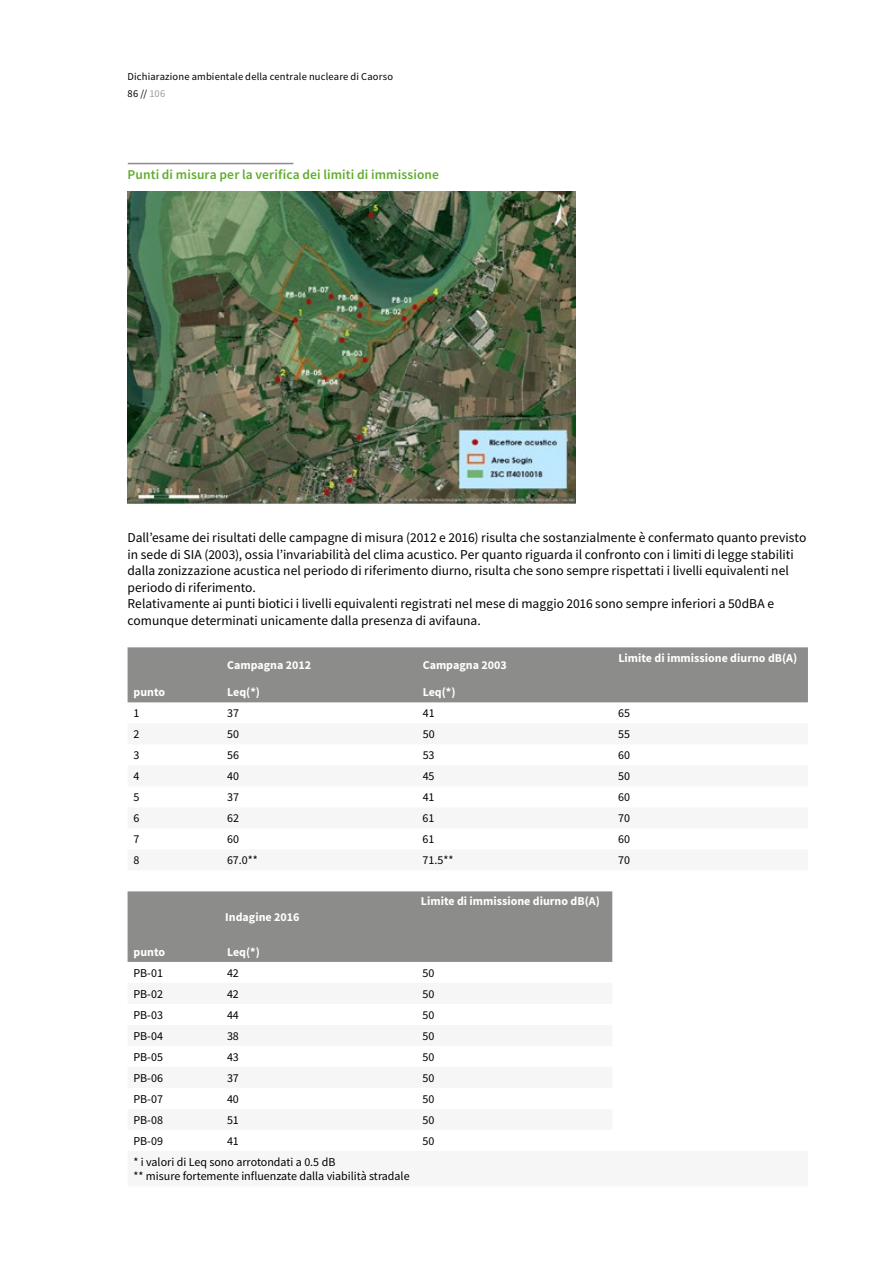
<style>
.page{position:relative;width:893px;height:1263px;background:#fff}
.page>*{position:absolute;margin:0;border:0;box-sizing:border-box;transform-origin:0 0}
.t1{font:13.5px/16.5px "Source Sans Pro";color:#000}
.t2{font:600 13.5px "Source Sans Pro";letter-spacing:.01em;color:#61ab30}
.t3{font:12px/14.4px "Source Sans Pro";color:#000}
.t4{font:700 12px "Source Sans Pro";color:#fff}
.t5{font:10.5px/16.5px "Source Sans Pro";letter-spacing:.015em;color:#000}
.s1{color:#9d9d9c}
</style>
<div class="page">
<div style="left:128px;top:647px;width:680px;height:56px;background:#8c8c8b"></div>
<div style="left:128px;top:891px;width:485px;height:71px;background:#8c8c8b"></div>
<hr style="left:128px;top:163px;width:165px;height:1px;background:#8c8c8b">
<img style="left:128px;top:191px;width:447px;height:312px">
<p class="t5" style="left:128px;top:68px;width:267px">Dichiarazione ambientale della centrale nucleare di Caorso<br>86 // <span class="s1">106</span></p>
<p class="t2" style="left:128px;top:166px;width:313px">Punti di misura per la verifica dei limiti di immissione</p>
<p class="t1" style="left:128px;top:529px;width:680px">Dall’esame dei risultati delle campagne di misura (2012 e 2016) risulta che sostanzialmente è confermato quanto previsto in sede di SIA (2003), ossia l’invariabilità del clima acustico. Per quanto riguarda il confronto con i limiti di legge stabiliti dalla zonizzazione acustica nel periodo di riferimento diurno, risulta che sono sempre rispettati i livelli equivalenti nel periodo di riferimento.<br>Relativamente ai punti biotici i livelli equivalenti registrati nel mese di maggio 2016 sono sempre inferiori a 50dBA e comunque determinati unicamente dalla presenza di avifauna.</p>
<p class="t4" style="left:227px;top:657px;width:85px">Campagna 2012</p>
<p class="t4" style="left:423px;top:657px;width:85px">Campagna 2003</p>
<p class="t4" style="left:618px;top:650px;width:180px">Limite di immissione diurno dB(A)</p>
<p class="t4" style="left:134px;top:684px;width:33px">punto</p>
<p class="t4" style="left:227px;top:684px;width:34px">Leq(*)</p>
<p class="t4" style="left:423px;top:684px;width:34px">Leq(*)</p>
<p class="t3" style="left:134px;top:706px;width:7px">1</p>
<p class="t3" style="left:227px;top:706px;width:13px">37</p>
<p class="t3" style="left:423px;top:706px;width:13px">41</p>
<p class="t3" style="left:618px;top:706px;width:13px">65</p>
<p class="t3" style="left:134px;top:727px;width:7px">2</p>
<p class="t3" style="left:227px;top:727px;width:13px">50</p>
<p class="t3" style="left:423px;top:727px;width:13px">50</p>
<p class="t3" style="left:618px;top:727px;width:13px">55</p>
<p class="t3" style="left:134px;top:748px;width:7px">3</p>
<p class="t3" style="left:227px;top:748px;width:13px">56</p>
<p class="t3" style="left:423px;top:748px;width:13px">53</p>
<p class="t3" style="left:618px;top:748px;width:13px">60</p>
<p class="t3" style="left:134px;top:769px;width:7px">4</p>
<p class="t3" style="left:227px;top:769px;width:13px">40</p>
<p class="t3" style="left:423px;top:769px;width:13px">45</p>
<p class="t3" style="left:618px;top:769px;width:13px">50</p>
<p class="t3" style="left:134px;top:790px;width:7px">5</p>
<p class="t3" style="left:227px;top:790px;width:13px">37</p>
<p class="t3" style="left:423px;top:790px;width:13px">41</p>
<p class="t3" style="left:618px;top:790px;width:13px">60</p>
<p class="t3" style="left:133px;top:811px;width:7px">6</p>
<p class="t3" style="left:227px;top:811px;width:13px">62</p>
<p class="t3" style="left:423px;top:811px;width:13px">61</p>
<p class="t3" style="left:618px;top:811px;width:13px">70</p>
<p class="t3" style="left:133px;top:832px;width:7px">7</p>
<p class="t3" style="left:227px;top:832px;width:13px">60</p>
<p class="t3" style="left:423px;top:832px;width:13px">61</p>
<p class="t3" style="left:618px;top:832px;width:13px">60</p>
<p class="t3" style="left:133px;top:853px;width:7px">8</p>
<p class="t3" style="left:227px;top:853px;width:32px">67.0**</p>
<p class="t3" style="left:423px;top:853px;width:32px">71.5**</p>
<p class="t3" style="left:618px;top:853px;width:13px">70</p>
<p class="t4" style="left:225px;top:908px;width:76px">Indagine 2016</p>
<p class="t4" style="left:421px;top:892px;width:180px">Limite di immissione diurno dB(A)</p>
<p class="t4" style="left:133px;top:944px;width:33px">punto</p>
<p class="t4" style="left:227px;top:944px;width:34px">Leq(*)</p>
<p class="t3" style="left:133px;top:966px;width:31px">PB-01</p>
<p class="t3" style="left:227px;top:966px;width:13px">42</p>
<p class="t3" style="left:423px;top:966px;width:13px">50</p>
<p class="t3" style="left:133px;top:987px;width:31px">PB-02</p>
<p class="t3" style="left:227px;top:987px;width:13px">42</p>
<p class="t3" style="left:423px;top:987px;width:13px">50</p>
<p class="t3" style="left:133px;top:1008px;width:31px">PB-03</p>
<p class="t3" style="left:227px;top:1008px;width:13px">44</p>
<p class="t3" style="left:423px;top:1008px;width:13px">50</p>
<p class="t3" style="left:133px;top:1029px;width:31px">PB-04</p>
<p class="t3" style="left:227px;top:1029px;width:13px">38</p>
<p class="t3" style="left:423px;top:1029px;width:13px">50</p>
<p class="t3" style="left:133px;top:1050px;width:31px">PB-05</p>
<p class="t3" style="left:227px;top:1050px;width:13px">43</p>
<p class="t3" style="left:423px;top:1050px;width:13px">50</p>
<p class="t3" style="left:133px;top:1071px;width:31px">PB-06</p>
<p class="t3" style="left:227px;top:1071px;width:13px">37</p>
<p class="t3" style="left:423px;top:1071px;width:13px">50</p>
<p class="t3" style="left:133px;top:1092px;width:31px">PB-07</p>
<p class="t3" style="left:227px;top:1092px;width:13px">40</p>
<p class="t3" style="left:423px;top:1092px;width:13px">50</p>
<p class="t3" style="left:133px;top:1113px;width:31px">PB-08</p>
<p class="t3" style="left:227px;top:1113px;width:13px">51</p>
<p class="t3" style="left:423px;top:1113px;width:13px">50</p>
<p class="t3" style="left:133px;top:1134px;width:31px">PB-09</p>
<p class="t3" style="left:227px;top:1134px;width:13px">41</p>
<p class="t3" style="left:423px;top:1134px;width:13px">50</p>
<p class="t3" style="left:133px;top:1155px;width:278px">* i valori di Leq sono arrotondati a 0.5 dB<br>** misure fortemente influenzate dalla viabilità stradale</p>
</div>
